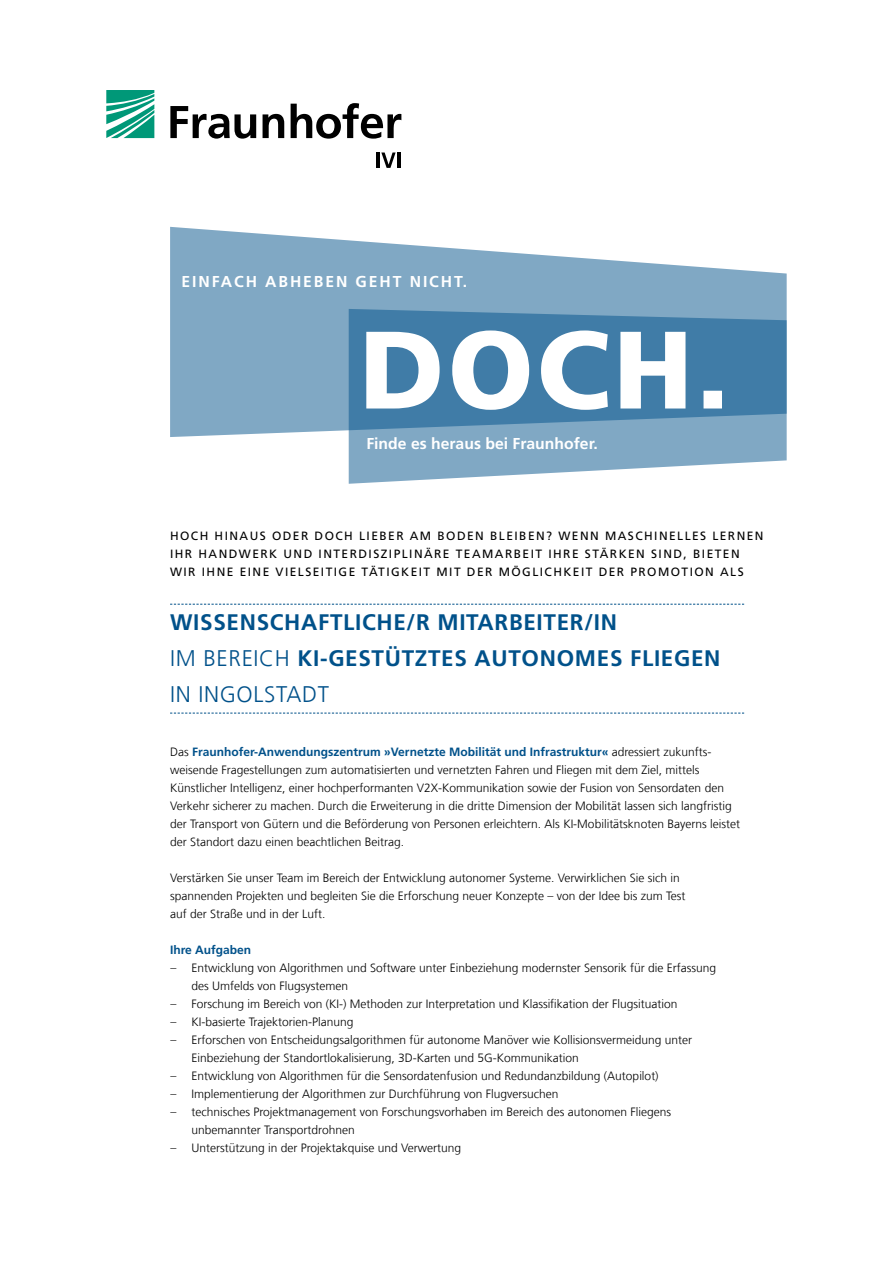
<style>
.page{position:relative;width:893px;height:1263px;background:#fff}
.page>*{position:absolute;margin:0;border:0;box-sizing:border-box;transform-origin:0 0}
.Position{font:700 22.5px/36px "Frutiger LT Com";letter-spacing:.03em;color:#00518a}
.Vignette_unten{font:700 15.75px "Frutiger LT Com";color:#fff}
.Vignette_oben{font:700 15.75px "Frutiger LT Com";letter-spacing:.12em;color:#fff}
.Fließtext{font:300 12px/18px "Frutiger LT Com";color:#000}
.Einleitungstext{font:12px/18px "Frutiger LT Com";letter-spacing:.12em;color:#000}
.Fließtext-2{font:700 12px "Frutiger LT Com";color:#00518a}
.s1{font-weight:300}
.s2{font-weight:700;color:#00518a}
</style>
<div class="page">
<svg style="left:170px;top:227px;width:617px;height:210px;fill:#80a8c4"></svg>
<svg style="left:349px;top:309px;width:438px;height:175px;background:#75a0bf"></svg>
<svg style="left:366px;top:330px;width:356px;height:80px"></svg>
<svg style="left:170px;top:604px;width:574px;height:1px"></svg>
<svg style="left:170px;top:713px;width:574px;height:1px"></svg>
<svg style="left:106px;top:90px;width:48px;height:48px"></svg>
<svg style="left:170px;top:103px;width:231px;height:36px"></svg>
<hr style="left:376px;top:152px;width:4px;height:16px;background:#000">
<svg style="left:381px;top:152px;width:15px;height:16px"></svg>
<hr style="left:397px;top:152px;width:3px;height:16px;background:#000">
<p class="Vignette_oben" style="left:181px;top:272px;width:287px">EINFACH ABHEBEN GEHT NICHT.</p>
<p class="Vignette_unten" style="left:366px;top:434px;width:233px">Finde es heraus bei Fraunhofer.</p>
<p class="Einleitungstext" style="left:170px;top:527px;width:595px">HOCH HINAUS ODER DOCH LIEBER AM BODEN BLEIBEN? WENN MASCHINELLES LERNEN<br>IHR HANDWERK UND INTERDISZIPLINÄRE TEAMARBEIT IHRE STÄRKEN SIND, BIETEN</p>
<p class="Einleitungstext" style="left:170px;top:563px;width:575px">WIR IHNE EINE VIELSEITIGE TÄTIGKEIT MIT DER MÖGLICHKEIT DER PROMOTION ALS</p>
<p class="Position" style="left:170px;top:604px;width:552px">WISSENSCHAFTLICHE/R MITARBEITER/IN<br><span class="s1">IM BEREICH</span> KI-GESTÜTZTES AUTONOMES FLIEGEN<br><span class="s1">IN INGOLSTADT</span></p>
<p class="Fließtext" style="left:170px;top:743px;width:572px">Das <span class="s2">Fraunhofer-Anwendungszentrum »Vernetzte Mobilität und Infrastruktur«</span> adressiert zukunfts&shy;weisende Fragestellungen zum automatisierten und vernetzten Fahren und Fliegen mit dem Ziel, mittels Künstlicher Intelligenz, einer hochperformanten V2X-Kommunikation sowie der Fusion von Sensordaten den Verkehr sicherer zu machen. Durch die Erweiterung in die dritte Dimension der Mobilität lassen sich langfristig der Transport von Gütern und die Beförderung von Personen erleichtern. Als KI-Mobilitätsknoten Bayerns leistet der Standort dazu einen beachtlichen Beitrag.</p>
<p class="Fließtext" style="left:170px;top:869px;width:517px">Verstärken Sie unser Team im Bereich der Entwicklung autonomer Systeme. Verwirklichen Sie sich in spannenden Projekten und begleiten Sie die Erforschung neuer Konzepte – von der Idee bis zum Test auf der Straße und in der Luft.</p>
<p class="Fließtext-2" style="left:170px;top:943px;width:83px">Ihre Aufgaben</p>
<p class="Fließtext" style="left:191px;top:959px;width:526px;text-indent:-21px">– Entwicklung von Algorithmen und Software unter Einbeziehung modernster Sensorik für die Erfassung des Umfelds von Flugsystemen</p>
<p class="Fließtext" style="left:170px;top:995px;width:509px">– Forschung im Bereich von (KI-) Methoden zur Interpretation und Klassifikation der Flugsituation</p>
<p class="Fließtext" style="left:170px;top:1013px;width:185px">– KI-basierte Trajektorien-Planung</p>
<p class="Fließtext" style="left:191px;top:1031px;width:502px;text-indent:-21px">– Erforschen von Entscheidungsalgorithmen für autonome Manöver wie Kollisionsvermeidung unter<br>Einbeziehung der Standortlokalisierung, 3D-Karten und 5G-Kommunikation</p>
<p class="Fließtext" style="left:170px;top:1067px;width:490px">– Entwicklung von Algorithmen für die Sensordatenfusion und Redundanzbildung (Autopilot)</p>
<p class="Fließtext" style="left:170px;top:1085px;width:390px">– Implementierung der Algorithmen zur Durchführung von Flugversuchen</p>
<p class="Fließtext" style="left:191px;top:1103px;width:481px;text-indent:-21px">– technisches Projektmanagement von Forschungsvorhaben im Bereich des autonomen Fliegens unbemannter Transportdrohnen</p>
<p class="Fließtext" style="left:170px;top:1139px;width:292px">– Unterstützung in der Projektakquise und Verwertung</p>
</div>
